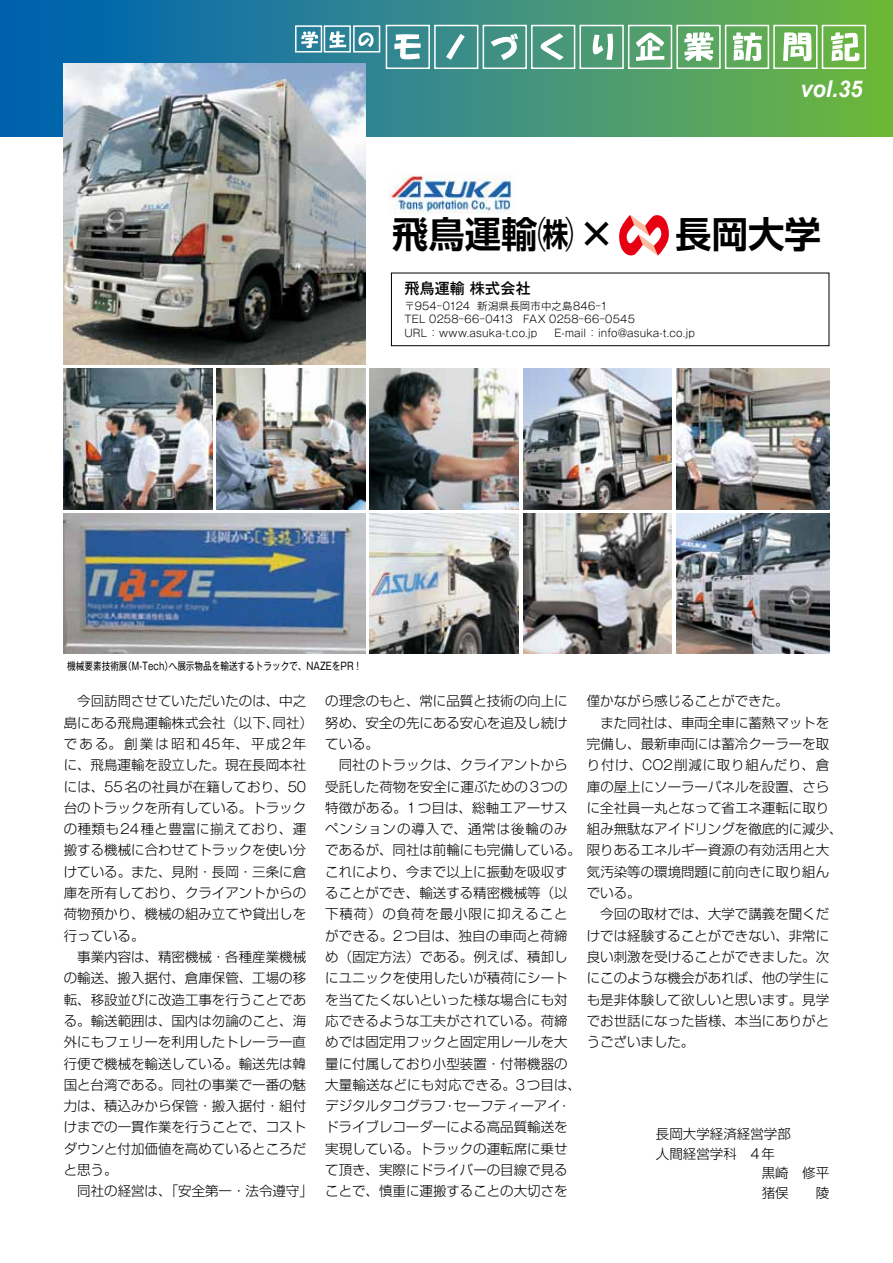
<style>
.page{position:relative;width:893px;height:1263px;background:#fff}
.page>*{position:absolute;margin:0;border:0;box-sizing:border-box;transform-origin:0 0}
.t1{font:700 36.3px "Shin Go Pro De";color:#000}
.t2{font:italic 700 23.1px "Arial";color:#fff;scale:.95 1}
.t3{font:500 15px "Gothic MB101 Pro";letter-spacing:.015em;color:#000}
.t4{font:300 13.5px/21.3px "Shin Go Pro";color:#000}
.t5{font:300 13.5px "Shin Go Pro";letter-spacing:.055em;color:#000}
.t6{font:300 10.5px/13.5px "Gothic MB101 Pro";letter-spacing:.02em;color:#000}
.t7{font:10.5px "Gothic MB101 Pro";color:#000;scale:.82 1}
.s1{font-family:"Gothic MB101 Pro"}
</style>
<div class="page">
<svg style="left:0;top:0;width:893px;height:136px;background:#3b8f7c"></svg>
<svg style="left:301px;top:31px;width:17px;height:17px"></svg>
<svg style="left:329px;top:31px;width:17px;height:17px"></svg>
<svg style="left:358px;top:32px;width:16px;height:15px"></svg>
<svg style="left:394px;top:34px;width:27px;height:25px"></svg>
<svg style="left:446px;top:34px;width:19px;height:26px"></svg>
<svg style="left:491px;top:33px;width:27px;height:27px"></svg>
<svg style="left:540px;top:33px;width:24px;height:27px"></svg>
<svg style="left:593px;top:34px;width:20px;height:26px"></svg>
<svg style="left:636px;top:32px;width:28px;height:29px"></svg>
<svg style="left:684px;top:32px;width:29px;height:29px"></svg>
<svg style="left:733px;top:33px;width:29px;height:28px"></svg>
<svg style="left:783px;top:32px;width:29px;height:29px"></svg>
<svg style="left:831px;top:32px;width:28px;height:29px"></svg>
<div style="left:295px;top:25px;width:27px;height:28px;border:2px solid #fff"></div>
<div style="left:324px;top:25px;width:27px;height:28px;border:2px solid #fff"></div>
<div style="left:353px;top:25px;width:27px;height:28px;border:2px solid #fff"></div>
<div style="left:386px;top:25px;width:44px;height:44px;border:2px solid #fff"></div>
<div style="left:434px;top:25px;width:44px;height:44px;border:2px solid #fff"></div>
<div style="left:483px;top:25px;width:44px;height:44px;border:2px solid #fff"></div>
<div style="left:531px;top:25px;width:44px;height:44px;border:2px solid #fff"></div>
<div style="left:579px;top:25px;width:45px;height:44px;border:2px solid #fff"></div>
<div style="left:628px;top:25px;width:44px;height:44px;border:2px solid #fff"></div>
<div style="left:676px;top:25px;width:45px;height:44px;border:2px solid #fff"></div>
<div style="left:725px;top:25px;width:44px;height:44px;border:2px solid #fff"></div>
<div style="left:773px;top:25px;width:45px;height:44px;border:2px solid #fff"></div>
<div style="left:822px;top:25px;width:44px;height:44px;border:2px solid #fff"></div>
<svg style="left:619px;top:215px;width:50px;height:41px"></svg>
<img style="left:390px;top:173px;width:126px;height:40px">
<div style="left:391px;top:273px;width:438px;height:73px;border:1px solid #000"></div>
<img style="left:64px;top:369px;width:149px;height:140px">
<img style="left:64px;top:513px;width:302px;height:141px">
<img style="left:64px;top:64px;width:302px;height:301px">
<img style="left:217px;top:369px;width:149px;height:140px">
<img style="left:370px;top:513px;width:149px;height:141px">
<img style="left:370px;top:369px;width:149px;height:140px">
<img style="left:523px;top:513px;width:149px;height:141px">
<img style="left:523px;top:369px;width:149px;height:140px">
<img style="left:676px;top:513px;width:153px;height:141px">
<img style="left:676px;top:369px;width:153px;height:140px">
<h2 class="t2" style="left:800px;top:74px;width:67px">vol.35</h2>
<h1 class="t1" style="left:392px;top:205px;width:430px">飛鳥運輸㈱× 　長岡大学</h1>
<p class="t3" style="left:404px;top:276px;width:128px">飛鳥運輸 株式会社</p>
<p class="t6" style="left:404px;top:297px;width:292px">〒954－0124 新潟県長岡市中之島846－1<br>TEL 0258－66－0413　FAX 0258－66－0545<br>URL ： www.asuka-t.co.jp　 E-mail ： info@asuka-t.co.jp</p>
<p class="t7" style="left:67px;top:657px;width:361px">機械要素技術展（M-Tech）へ展示物品を輸送するトラックで、NAZEをPR！</p>
<p class="t4" style="left:64px;top:689px;width:251px;text-indent:13px">今回訪問させていただいたのは、中之島にある飛鳥運輸株式会社（以下、同社）である。創業は昭和<span class="s1">45</span>年、平成<span class="s1">2</span>年に、飛鳥運輸を設立した。現在長岡本社には、<span class="s1">55</span>名の社員が在籍しており、<span class="s1">50</span>台のトラックを所有している。トラックの種類も<span class="s1">24</span>種と豊富に揃えており、運搬する機械に合わせてトラックを使い分けている。また、見附・長岡・三条に倉庫を所有しており、クライアントからの荷物預かり、機械の組み立てや貸出しを行っている。</p>
<p class="t4" style="left:64px;top:944px;width:244px;text-align:justify;text-indent:14px">事業内容は、精密機械・各種産業機械の輸送、搬入据付、倉庫保管、工場の移転、移設並びに改造工事を行うことである。輸送範囲は、国内は勿論のこと、海外にもフェリーを利用したトレーラー直行便で機械を輸送している。輸送先は韓国と台湾である。同社の事業で一番の魅力は、積込みから保管・搬入据付・組付けまでの一貫作業を行うことで、コストダウンと付加価値を高めているところだと思う。</p>
<p class="t4" style="left:77px;top:1179px;width:237px">同社の経営は、「安全第一・法令遵守」</p>
<p class="t4" style="left:325px;top:689px;width:244px;text-align:justify">の理念のもと、常に品質と技術の向上に努め、安全の先にある安心を追及し続けている。</p>
<p class="t4" style="left:325px;top:753px;width:506px;text-indent:14px">同社のトラックは、クライアントから<br>受託した荷物を安全に運ぶための<span class="s1">3</span>つの<br>特徴がある。<span class="s1">1</span>つ目は、総軸エアーサス<br>ペンションの導入で、通常は後輪のみ<br>であるが、同社は前輪にも完備している。限りあるエネルギー資源の有効活用と大これにより、今まで以上に振動を吸収す<br>ることができ、輸送する精密機械等（以<br>下積荷）の負荷を最小限に抑えること<br>ができる。<span class="s1">2</span>つ目は、独自の車両と荷締<br>め（固定方法）である。例えば、積卸し<br>にユニックを使用したいが積荷にシート<br>を当てたくないといった様な場合にも対<br>応できるような工夫がされている。荷締<br>めでは固定用フックと固定用レールを大<br>量に付属しており小型装置・付帯機器の<br>大量輸送などにも対応できる。<span class="s1">3</span>つ目は、<br>デジタルタコグラフ・セーフティーアイ・<br>ドライブレコーダーによる高品質輸送を<br>実現している。トラックの運転席に乗せ<br>て頂き、実際にドライバーの目線で見る<br>ことで、慎重に運搬することの大切さを</p>
<p class="t4" style="left:587px;top:689px;width:203px">僅かながら感じることができた。</p>
<p class="t4" style="left:600px;top:710px;width:230px">また同社は、車両全車に蓄熱マットを</p>
<p class="t4" style="left:587px;top:731px;width:244px">完備し、最新車両には蓄冷クーラーを取</p>
<p class="t5" style="left:587px;top:754px;width:244px">り付け、<span class="s1">CO2</span>削減に取り組んだり、倉</p>
<p class="t4" style="left:587px;top:774px;width:244px">庫の屋上にソーラーパネルを設置、さら</p>
<p class="t4" style="left:587px;top:795px;width:244px">に全社員一丸となって省エネ運転に取り</p>
<p class="t4" style="left:587px;top:817px;width:257px">組み無駄なアイドリングを徹底的に減少、</p>
<p class="t4" style="left:587px;top:859px;width:244px">気汚染等の環境問題に前向きに取り組んでいる。</p>
<p class="t4" style="left:587px;top:902px;width:244px;text-align:justify;text-indent:14px">今回の取材では、大学で講義を聞くだけでは経験することができない、非常に良い刺激を受けることができました。次にこのような機会があれば、他の学生にも是非体験して欲しいと思います。見学でお世話になった皆様、本当にありがとうございました。</p>
<p class="t4" style="left:656px;top:1122px;width:137px">長岡大学経済経営学部</p>
<p class="t4" style="left:656px;top:1141px;width:120px">人間経営学科 <span class="s1">4</span>年</p>
<p class="t4" style="left:762px;top:1161px;width:69px">黒崎 修平</p>
<p class="t4" style="left:762px;top:1180px;width:28px">猪俣</p>
<p class="t4" style="left:816px;top:1180px;width:15px">陵</p>
</div>
